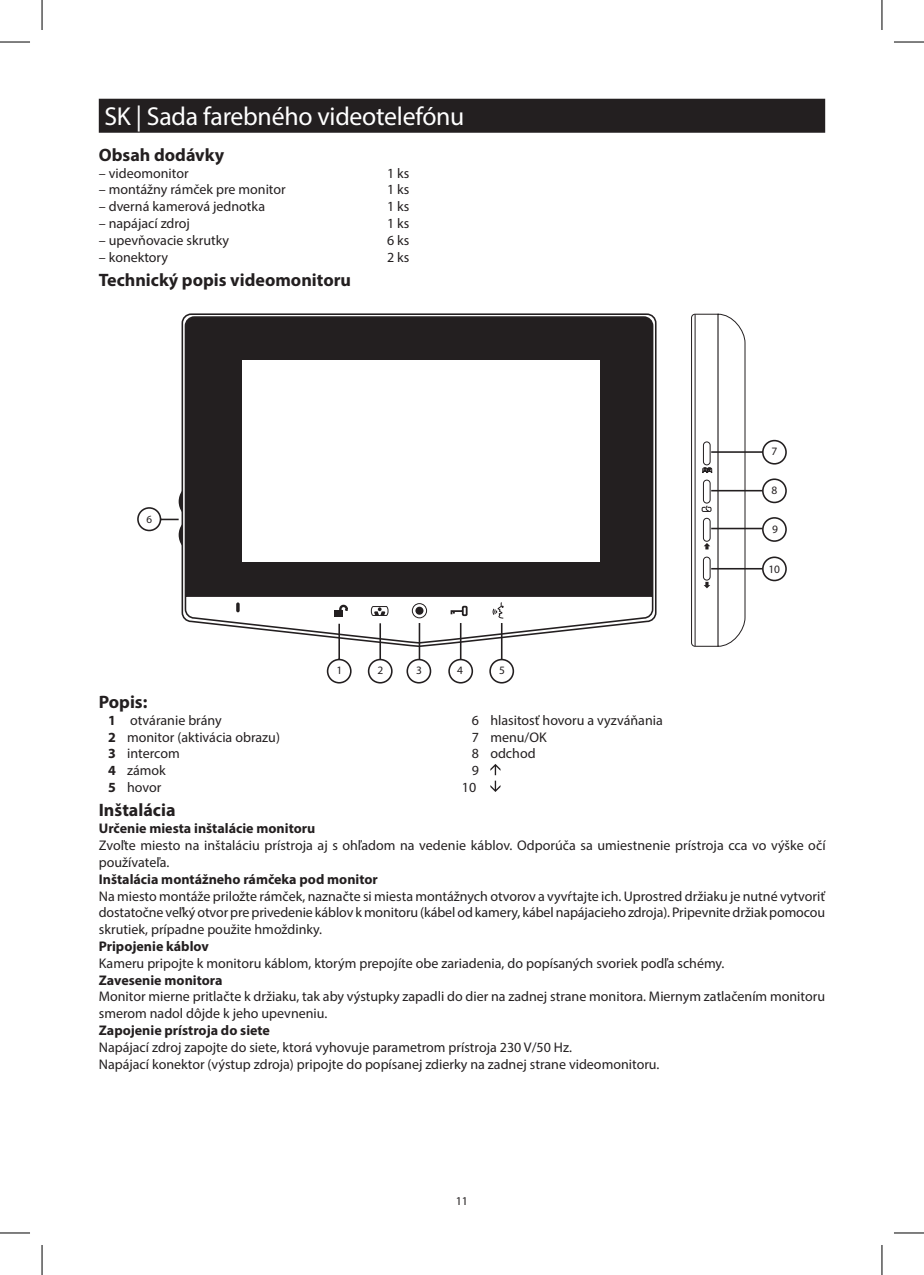
<style>
.page{position:relative;width:924px;height:1275px;background:#fff}
.page>*{position:absolute;margin:0;border:0;box-sizing:border-box;transform-origin:0 0}
.t1{font:26px "Myriad Pro";letter-spacing:-.01em;color:#fff}
.t2{font:700 18px "Myriad Pro";color:#231f20}
.t3{font:14px/16.8px "Myriad Pro";color:#231f20}
.t4{font:700 14px "Myriad Pro";color:#231f20}
.t5{font:12px "Myriad Pro";color:#231f20}
.t6{font:11.4px "Myriad Pro";color:#231f20}
.t7{font:11px "Myriad Pro";color:#231f20}
.s1{font-weight:700}
</style>
<div class="page">
<div style="left:99px;top:99px;width:725px;height:34px;background:#231f20"></div>
<svg style="left:181px;top:313px;width:476px;height:335px"></svg>
<svg style="left:370px;top:603px;width:57px;height:15px"></svg>
<div style="left:185px;top:317px;width:467px;height:279px;background:#231f20"></div>
<div style="left:415px;top:606px;width:8px;height:9px;background:#231f20;border-radius:50%"></div>
<svg style="left:450px;top:601px;width:54px;height:18px"></svg>
<div style="left:334px;top:610px;width:8px;height:6px;background:#231f20"></div>
<svg style="left:338px;top:603px;width:11px;height:10px"></svg>
<div style="left:242px;top:360px;width:357px;height:201px;background:#fff"></div>
<svg style="left:236px;top:602px;width:3px;height:10px"></svg>
<div style="left:367px;top:659px;width:25px;height:24px;border:2px solid #231f20;border-radius:50%"></div>
<svg style="left:137px;top:490px;width:45px;height:56px"></svg>
<div style="left:406px;top:659px;width:25px;height:24px;border:2px solid #231f20;border-radius:50%"></div>
<div style="left:448px;top:659px;width:25px;height:24px;border:2px solid #231f20;border-radius:50%"></div>
<div style="left:489px;top:659px;width:25px;height:24px;border:2px solid #231f20;border-radius:50%"></div>
<svg style="left:326px;top:622px;width:26px;height:62px"></svg>
<svg style="left:691px;top:313px;width:96px;height:334px"></svg>
<div style="left:761px;top:478px;width:25px;height:25px;border:2px solid #231f20;border-radius:50%"></div>
<div style="left:761px;top:517px;width:25px;height:25px;border:2px solid #231f20;border-radius:50%"></div>
<div style="left:761px;top:556px;width:25px;height:25px;border:2px solid #231f20;border-radius:50%"></div>
<hr style="left:379px;top:623px;width:2px;height:36px;background:#231f20">
<hr style="left:418px;top:623px;width:2px;height:36px;background:#231f20">
<hr style="left:459px;top:623px;width:2px;height:36px;background:#231f20">
<hr style="left:500px;top:623px;width:2px;height:36px;background:#231f20">
<hr style="left:710px;top:490px;width:52px;height:1px;background:#231f20">
<hr style="left:710px;top:528px;width:52px;height:1px;background:#231f20">
<hr style="left:710px;top:568px;width:52px;height:1px;background:#231f20">
<svg style="left:490px;top:764px;width:10px;height:28px"></svg>
<hr style="left:0;top:42px;width:30px;height:1px;background:#000">
<hr style="left:893px;top:42px;width:30px;height:1px;background:#000">
<hr style="left:0;top:1232px;width:30px;height:1px;background:#000">
<hr style="left:893px;top:1232px;width:30px;height:1px;background:#000">
<hr style="left:42px;top:0;width:1px;height:30px;background:#000">
<hr style="left:42px;top:1245px;width:1px;height:30px;background:#000">
<hr style="left:881px;top:0;width:1px;height:30px;background:#000">
<hr style="left:881px;top:1245px;width:1px;height:30px;background:#000">
<h1 class="t1" style="left:104px;top:100px;width:361px">SK | Sada farebného videotelefónu</h1>
<p class="t2" style="left:99px;top:143px;width:127px">Obsah dodávky</p>
<p class="t3" style="left:99px;top:164px;width:91px">– videomonitor</p>
<p class="t3" style="left:387px;top:164px;width:24px">1 ks</p>
<p class="t3" style="left:99px;top:181px;width:188px">– montážny rámček pre monitor</p>
<p class="t3" style="left:387px;top:181px;width:24px">1 ks</p>
<p class="t3" style="left:99px;top:198px;width:168px">– dverná kamerová jednotka</p>
<p class="t3" style="left:387px;top:198px;width:24px">1 ks</p>
<p class="t3" style="left:99px;top:215px;width:93px">– napájací zdroj</p>
<p class="t3" style="left:387px;top:215px;width:24px">1 ks</p>
<p class="t3" style="left:99px;top:231px;width:132px">– upevňovacie skrutky</p>
<p class="t3" style="left:387px;top:231px;width:24px">6 ks</p>
<p class="t3" style="left:99px;top:248px;width:71px">– konektory</p>
<p class="t3" style="left:387px;top:248px;width:24px">2 ks</p>
<p class="t2" style="left:99px;top:268px;width:253px">Technický popis videomonitoru</p>
<p class="t7" style="left:146px;top:513px;width:7px">6</p>
<p class="t6" style="left:336px;top:663px;width:7px">1</p>
<p class="t6" style="left:416px;top:663px;width:7px">3</p>
<p class="t6" style="left:457px;top:663px;width:7px">4</p>
<p class="t6" style="left:499px;top:663px;width:7px">5</p>
<p class="t6" style="left:377px;top:663px;width:7px">2</p>
<p class="t2" style="left:99px;top:690px;width:50px">Popis:</p>
<p class="t3" style="left:108px;top:711px;width:173px"><span class="s1">1</span> otváranie brány<br><span class="s1">2</span> monitor (aktivácia obrazu)<br><span class="s1">3</span> intercom<br><span class="s1">4</span> zámok<br><span class="s1">5</span> hovor</p>
<p class="t3" style="left:471px;top:711px;width:192px">6 hlasitosť hovoru a vyzváňania</p>
<p class="t3" style="left:471px;top:728px;width:76px">7 menu/OK</p>
<p class="t3" style="left:471px;top:745px;width:65px">8 odchod</p>
<p class="t3" style="left:471px;top:762px;width:9px">9</p>
<p class="t3" style="left:462px;top:778px;width:16px">10</p>
<p class="t6" style="left:771px;top:444px;width:7px">7</p>
<p class="t6" style="left:771px;top:483px;width:7px">8</p>
<p class="t6" style="left:772px;top:522px;width:7px">9</p>
<p class="t6" style="left:768px;top:562px;width:13px">10</p>
<p class="t2" style="left:99px;top:798px;width:78px">Inštalácia</p>
<p class="t4" style="left:99px;top:819px;width:218px">Určenie miesta inštalácie monitoru</p>
<p class="t3" style="left:99px;top:836px;width:728px">Zvoľte miesto na inštaláciu prístroja aj s ohľadom na vedenie káblov. Odporúča sa umiestnenie prístroja cca vo výške očí používateľa.</p>
<p class="t4" style="left:99px;top:870px;width:280px">Inštalácia montážneho rámčeka pod monitor</p>
<p class="t3" style="left:99px;top:887px;width:727px;text-align:justify">Na miesto montáže priložte rámček, naznačte si miesta montážnych otvorov a vyvŕtajte ich. Uprostred držiaku je nutné vytvoriť dostatočne veľký otvor pre privedenie káblov k monitoru (kábel od kamery, kábel napájacieho zdroja). Pripevnite držiak pomocou skrutiek, prípadne použite hmoždinky.</p>
<p class="t4" style="left:99px;top:937px;width:112px">Pripojenie káblov</p>
<p class="t3" style="left:99px;top:954px;width:627px">Kameru pripojte k monitoru káblom, ktorým prepojíte obe zariadenia, do popísaných svoriek podľa schémy.</p>
<p class="t4" style="left:99px;top:970px;width:125px">Zavesenie monitora</p>
<p class="t3" style="left:99px;top:988px;width:727px">Monitor mierne pritlačte k držiaku, tak aby výstupky zapadli do dier na zadnej strane monitora. Miernym zatlačením monitoru smerom nadol dôjde k jeho upevneniu.</p>
<p class="t4" style="left:99px;top:1021px;width:173px">Zapojenie prístroja do siete</p>
<p class="t3" style="left:99px;top:1038px;width:562px">Napájací zdroj zapojte do siete, ktorá vyhovuje parametrom prístroja 230 V/50 Hz.<br>Napájací konektor (výstup zdroja) pripojte do popísanej zdierky na zadnej strane videomonitoru.</p>
<p class="t5" style="left:455px;top:1193px;width:14px">11</p>
</div>
